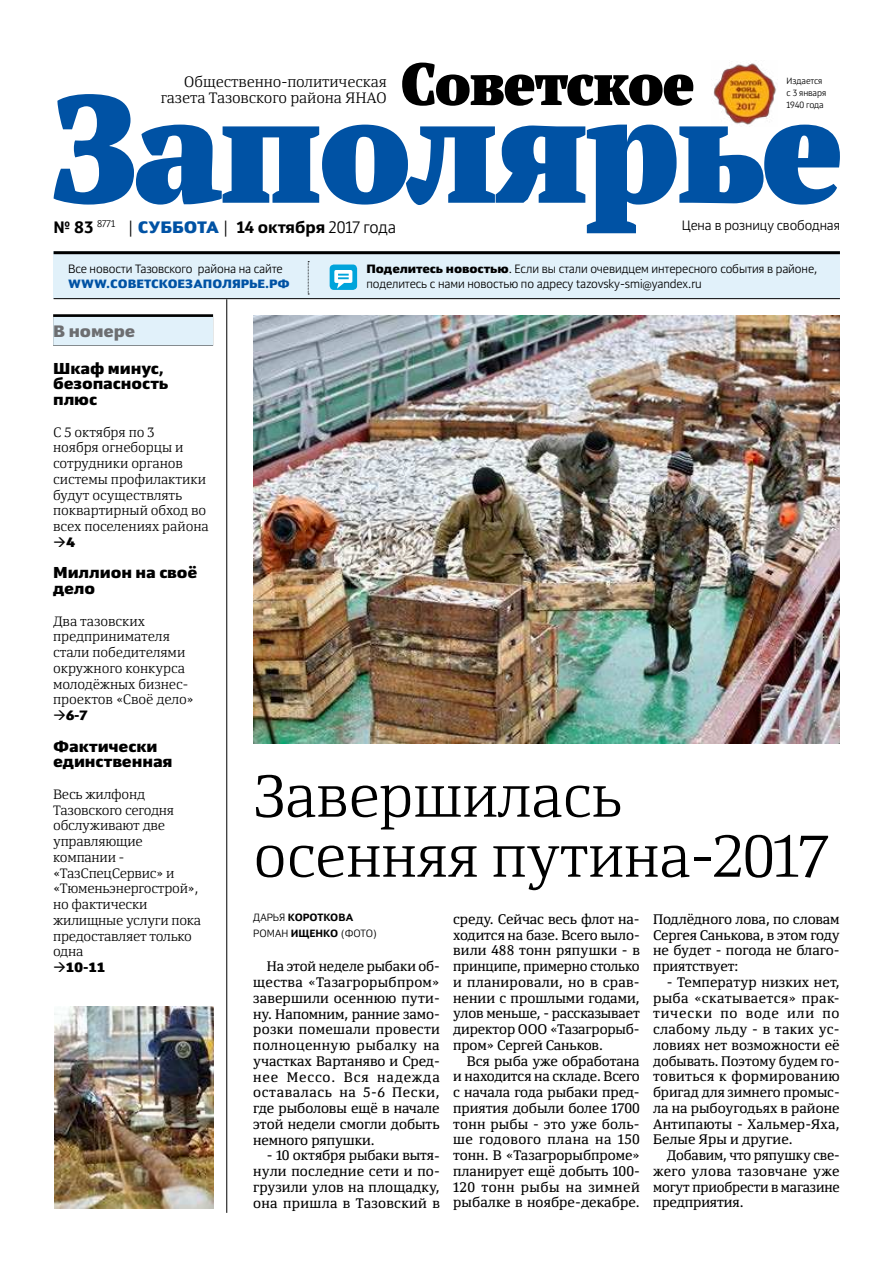
<style>
.page{position:relative;width:893px;height:1263px;background:#fff}
.page>*{position:absolute;margin:0;border:0;box-sizing:border-box;transform-origin:0 0}
.t1{font:300 58.5px/60px "Yefimov Serif";letter-spacing:-.005em;color:#000}
.t2{font:700 16.5px "Yefimov Sans";letter-spacing:-.005em;color:#000}
.t3{font:900 16.5px "Yefimov Sans";letter-spacing:-.005em;color:#6d6e71}
.t4{font:900 15.75px/15.8px "Yefimov Sans";letter-spacing:-.005em;color:#000}
.t5{font:300 15px/15.8px "Yefimov Serif";letter-spacing:-.005em;color:#000;text-align:right}
.t6{font:13.8px/15.8px "Yefimov Serif";color:#000;text-align:justify}
.t7{font:300 13.5px/15.8px "Yefimov Serif";letter-spacing:-.015em;color:#000}
.t8{font:300 13.5px "Yefimov Sans";letter-spacing:-.005em;color:#000}
.t9{font:900 13.5px "Yefimov Sans";color:#000}
.t10{font:300 12px/15.8px "Yefimov Sans";letter-spacing:-.005em;color:#000}
.t11{font:900 12px "Yefimov Sans";letter-spacing:.005em;color:#0052a4}
.t12{font:300 10.5px/15.8px "Yefimov Sans";letter-spacing:.005em;color:#000}
.t13{font:300 9px/12px "Yefimov Sans";letter-spacing:-.005em;color:#000}
.s1{font-weight:300}
.s2{font-weight:900;color:#0052a4}
.s3{font-weight:900}
.s4{font-weight:700}
</style>
<div class="page">
<div style="left:53px;top:314px;width:160px;height:32px;background:#060707"></div>
<div style="left:53px;top:317px;width:160px;height:28px;background:#e1f1fa"></div>
<div style="left:54px;top:251px;width:786px;height:47px;background:#e1f1fa"></div>
<hr style="left:54px;top:251px;width:786px;height:3px;background:#000">
<svg style="left:308px;top:261px;width:1px;height:34px"></svg>
<div style="left:330px;top:264px;width:27px;height:26px;background:#00a4db;border-radius:4px"></div>
<svg style="left:334px;top:270px;width:18px;height:19px"></svg>
<hr style="left:54px;top:298px;width:786px;height:1px;background:#000">
<img style="left:713px;top:63px;width:63px;height:31px">
<svg style="left:54px;top:94px;width:786px;height:139px"></svg>
<svg style="left:402px;top:63px;width:291px;height:43px"></svg>
<hr style="left:226px;top:299px;width:1px;height:914px;background:#000">
<img style="left:253px;top:315px;width:587px;height:428px">
<img style="left:54px;top:1007px;width:159px;height:201px">
<p class="t5" style="left:161px;top:75px;width:227px">Общественно-политическая газета Тазовского района ЯНАО</p>
<p class="t2" style="left:54px;top:218px;width:344px">№ 83 <sup>8771</sup> <span class="s1">|</span> <span class="s2">СУББОТА</span> <span class="s1">|</span> 14 октября <span class="s1">2017 года</span></p>
<p class="t13" style="left:786px;top:75px;width:41px">Издается с 3 января<br>1940 года</p>
<p class="t8" style="left:682px;top:219px;width:160px">Цена в розницу свободная</p>
<p class="t10" style="left:68px;top:261px;width:216px">Все новости Тазовского района на сайте</p>
<p class="t11" style="left:68px;top:279px;width:223px">WWW.СОВЕТСКОЕЗАПОЛЯРЬЕ.РФ</p>
<p class="t10" style="left:366px;top:261px;width:452px"><span class="s3">Поделитесь новостью</span>. Если вы стали очевидцем интересного события в районе, поделитесь с нами новостью по адресу tazovsky-smi@yandex.ru</p>
<p class="t3" style="left:53px;top:325px;width:84px">В номере</p>
<p class="t4" style="left:53px;top:361px;width:117px">Шкаф минус, безопасность плюс</p>
<p class="t7" style="left:53px;top:425px;width:157px">С 5 октября по 3<br>ноября огнеборцы и сотрудники органов системы профилактики будут осуществлять поквартирный обход во всех поселениях района</p>
<p class="t9" style="left:53px;top:536px;width:24px">→4</p>
<p class="t4" style="left:53px;top:566px;width:146px">Миллион на своё дело</p>
<p class="t7" style="left:53px;top:614px;width:142px">Два тазовских предпринимателя стали победителями окружного конкурса молодёжных бизнес&shy;проектов «Своё дело»</p>
<p class="t9" style="left:53px;top:710px;width:36px">→6-7</p>
<p class="t4" style="left:53px;top:739px;width:121px">Фактически единственная</p>
<p class="t7" style="left:53px;top:787px;width:150px">Весь жилфонд<br>Тазовского сегодня обслуживают две управляющие компании - «ТазСпецСервис» и «Тюменьэнергострой», но фактически жилищные услуги пока предоставляет только одна</p>
<p class="t9" style="left:53px;top:962px;width:53px">→10-11</p>
<h1 class="t1" style="left:253px;top:771px;width:576px">Завершилась осенняя путина-2017</h1>
<p class="t6" style="left:453px;top:912px;width:188px">среду. Сейчас весь флот на&shy;ходится на базе. Всего выло&shy;вили 488 тонн ряпушки - в принципе, примерно столько и планировали, но в срав&shy;нении с прошлыми годами, улов меньше, - рассказывает директор ООО «Тазагрорыб&shy;пром» Сергей Саньков.</p>
<p class="t6" style="left:453px;top:1053px;width:188px;text-indent:14px">Вся рыба уже обработана и находится на складе. Всего с начала года рыбаки пред&shy;приятия добыли более 1700 тонн рыбы - это уже боль&shy;ше годового плана на 150 тонн. В «Тазагрорыбпроме» планирует ещё добыть 100- 120 тонн рыбы на зимней рыбалке в ноябре-декабре.</p>
<p class="t6" style="left:653px;top:912px;width:188px">Подлёдного лова, по словам Сергея Санькова, в этом году не будет - погода не благо&shy;приятствует:</p>
<p class="t6" style="left:653px;top:975px;width:188px;text-indent:14px">- Температур низких нет, рыба «скатывается» прак&shy;тически по воде или по слабому льду - в таких ус&shy;ловиях нет возможности её добывать. Поэтому будем го&shy;товиться к формированию бригад для зимнего промыс&shy;ла на рыбоугодьях в районе Антипаюты - Хальмер-Яха, Белые Яры и другие.</p>
<p class="t6" style="left:653px;top:1148px;width:188px;text-indent:14px">Добавим, что ряпушку све&shy;жего улова тазовчане уже могут приобрести в магазине предприятия.</p>
<p class="t12" style="left:253px;top:910px;width:125px">ДАРЬЯ <span class="s4">КОРОТКОВА<br></span>РОМАН <span class="s4">ИЩЕНКО</span> (ФОТО)</p>
<p class="t6" style="left:253px;top:959px;width:188px;text-indent:14px">На этой неделе рыбаки об&shy;щества «Тазагрорыбпром» завершили осеннюю пути&shy;ну. Напомним, ранние замо&shy;розки помешали провести полноценную рыбалку на участках Вартаняво и Сред&shy;нее Мессо. Вся надежда оставалась на 5-6 Пески, где рыболовы ещё в начале этой недели смогли добыть немного ряпушки.</p>
<p class="t6" style="left:253px;top:1148px;width:188px;text-indent:14px">- 10 октября рыбаки вытя&shy;нули последние сети и по&shy;грузили улов на площадку, она пришла в Тазовский в</p>
</div>
